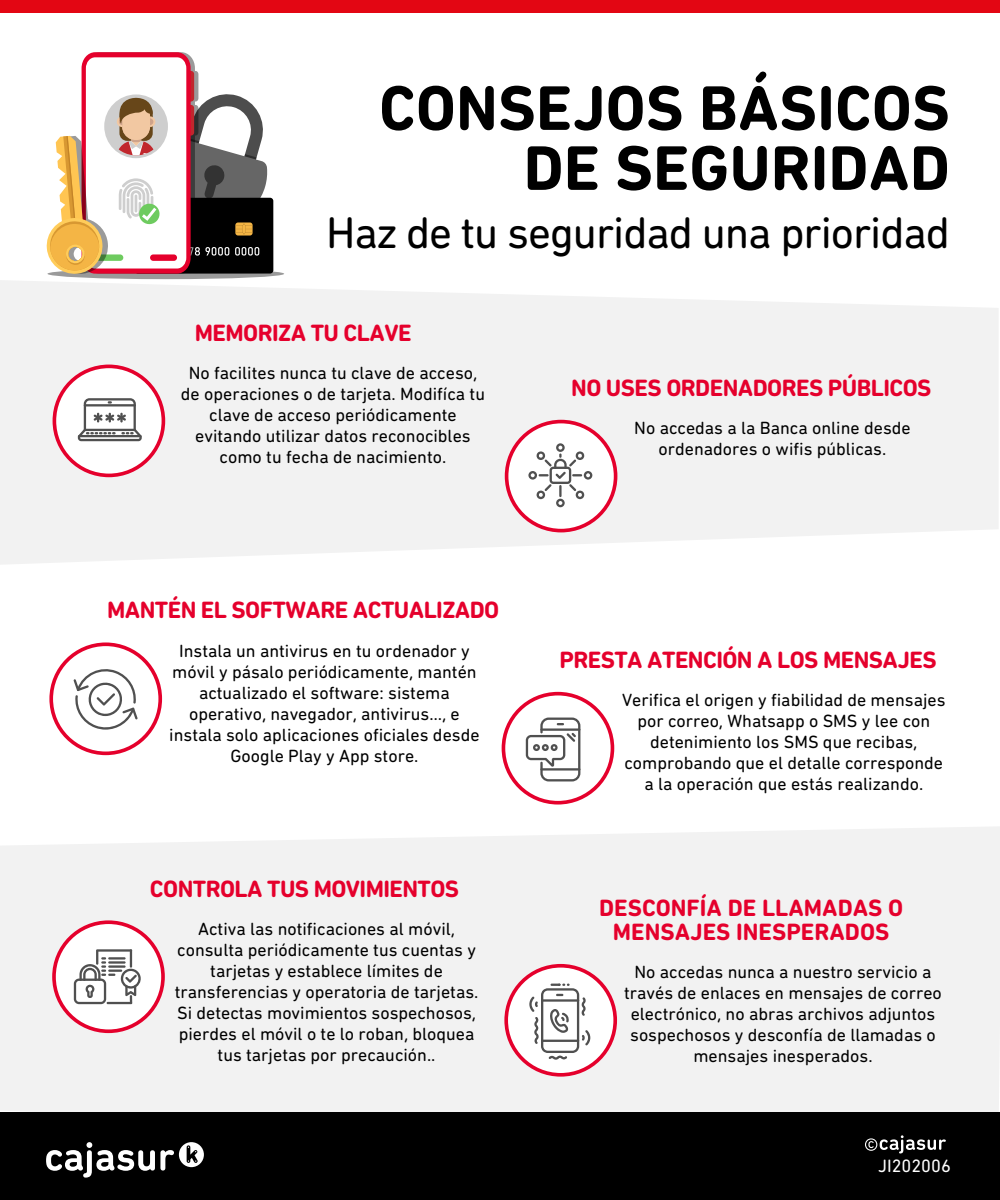
<style>
.page{position:relative;width:1000px;height:1200px;background:#fff}
.page>*{position:absolute;margin:0;border:0;box-sizing:border-box;transform-origin:0 0}
.t1{font:700 64px/60px "DIN Next Rounded LT Pro";color:#000;text-align:right}
.t2{font:45px "DIN Next Rounded LT Pro";letter-spacing:-.025em;color:#000}
.t3{font:700 24px "DIN Next Rounded LT Pro";letter-spacing:-.025em;color:#e5002c}
.t4{font:700 24px "DIN Next Rounded LT Pro";color:#e5002c}
.t5{font:18.2px "DIN Next Rounded LT Pro";color:#fff}
.t6{font:18px/21px "DIN Next Rounded LT Pro";color:#000;text-align:center}
</style>
<div class="page">
<div style="left:0;top:0;width:999px;height:13px;background:#e30613"></div>
<svg style="left:0;top:280px;width:998px;height:284px;fill:#f2f2f2"></svg>
<div style="left:0;top:827px;width:1000px;height:285px;background:#f2f2f2"></div>
<div style="left:0;top:1112px;width:1000px;height:88px;background:#000"></div>
<div style="left:54px;top:366px;width:109px;height:109px;background:#fff;border-radius:50%"></div>
<div style="left:53px;top:364px;width:112px;height:113px;border:4px solid #e5002c;border-radius:50%"></div>
<svg style="left:78px;top:398px;width:64px;height:43px"></svg>
<div style="left:49px;top:642px;width:113px;height:113px;border:4px solid #e5002c;border-radius:50%"></div>
<svg style="left:73px;top:669px;width:65px;height:60px"></svg>
<div style="left:54px;top:922px;width:109px;height:109px;background:#fff;border-radius:50%"></div>
<div style="left:52px;top:920px;width:113px;height:113px;border:4px solid #e5002c;border-radius:50%"></div>
<svg style="left:74px;top:949px;width:67px;height:55px"></svg>
<div style="left:507px;top:421px;width:109px;height:109px;background:#fff;border-radius:50%"></div>
<div style="left:505px;top:420px;width:112px;height:112px;border:4px solid #e5002c;border-radius:50%"></div>
<svg style="left:528px;top:443px;width:64px;height:64px"></svg>
<div style="left:502px;top:692px;width:112px;height:112px;border:4px solid #e5002c;border-radius:50%"></div>
<svg style="left:526px;top:717px;width:54px;height:64px"></svg>
<div style="left:506px;top:965px;width:109px;height:109px;background:#fff;border-radius:50%"></div>
<div style="left:504px;top:964px;width:113px;height:112px;border:4px solid #e5002c;border-radius:50%"></div>
<svg style="left:529px;top:983px;width:61px;height:77px"></svg>
<div style="left:47px;top:268px;width:237px;height:11px;background:#9a9a9a;border-radius:50%"></div>
<div style="left:135px;top:198px;width:138px;height:76px;background:#000;border-radius:3px"></div>
<svg style="left:46px;top:52px;width:222px;height:223px"></svg>
<svg style="left:46px;top:1142px;width:128px;height:35px"></svg>
<div style="left:179px;top:1142px;width:25px;height:25px;background:#fff;border-radius:50%"></div>
<svg style="left:187px;top:1145px;width:11px;height:18px"></svg>
<svg style="left:865px;top:1135px;width:81px;height:18px"></svg>
<h1 class="t1" style="left:379px;top:78px;width:573px">CONSEJOS BÁSICOS<br>DE SEGURIDAD</h1>
<h2 class="t2" style="left:326px;top:207px;width:625px">Haz de tu seguridad una prioridad</h2>
<h3 class="t3" style="left:195px;top:318px;width:218px">MEMORIZA TU CLAVE</h3>
<p class="t6" style="left:181px;top:362px;width:306px">No facilites nunca tu clave de acceso, de operaciones o de tarjeta. Modifíca tu clave de acceso periódicamente evitando utilizar datos reconocibles como tu fecha de nacimiento.</p>
<h3 class="t3" style="left:107px;top:596px;width:394px">MANTÉN EL SOFTWARE ACTUALIZADO</h3>
<p class="t6" style="left:169px;top:640px;width:312px">Instala un antivirus en tu ordenador y móvil y pásalo periódicamente, mantén actualizado el software: sistema operativo, navegador, antivirus…, e instala solo aplicaciones oficiales desde Google Play y App store.</p>
<h3 class="t3" style="left:150px;top:874px;width:311px">CONTROLA TUS MOVIMIENTOS</h3>
<h3 class="t3" style="left:571px;top:374px;width:362px">NO USES ORDENADORES PÚBLICOS</h3>
<p class="t6" style="left:634px;top:417px;width:278px">No accedas a la Banca online desde ordenadores o wifis públicas.</p>
<h3 class="t3" style="left:559px;top:646px;width:379px">PRESTA ATENCIÓN A LOS MENSAJES</h3>
<p class="t6" style="left:622px;top:689px;width:325px">Verifica el origen y fiabilidad de mensajes por correo, Whatsapp o SMS y lee con detenimiento los SMS que recibas, comprobando que el detalle corresponde a la operación que estás realizando.</p>
<h3 class="t4" style="left:599px;top:894px;width:306px">DESCONFÍA DE LLAMADAS O</h3>
<p class="t6" style="left:198px;top:917px;width:258px">Activa las notificaciones al móvil,</p>
<h3 class="t4" style="left:613px;top:918px;width:278px">MENSAJES INESPERADOS</h3>
<p class="t6" style="left:175px;top:938px;width:305px">consulta periódicamente tus cuentas y tarjetas y establece límites de transferencias y operatoria de tarjetas.<br>Si detectas movimientos sospechosos, pierdes el móvil o te lo roban, bloquea tus tarjetas por precaución..</p>
<p class="t6" style="left:624px;top:961px;width:319px">No accedas nunca a nuestro servicio a través de enlaces en mensajes de correo electrónico, no abras archivos adjuntos sospechosos y desconfía de llamadas o mensajes inesperados.</p>
<p class="t5" style="left:878px;top:1155px;width:74px">JI202006</p>
</div>
